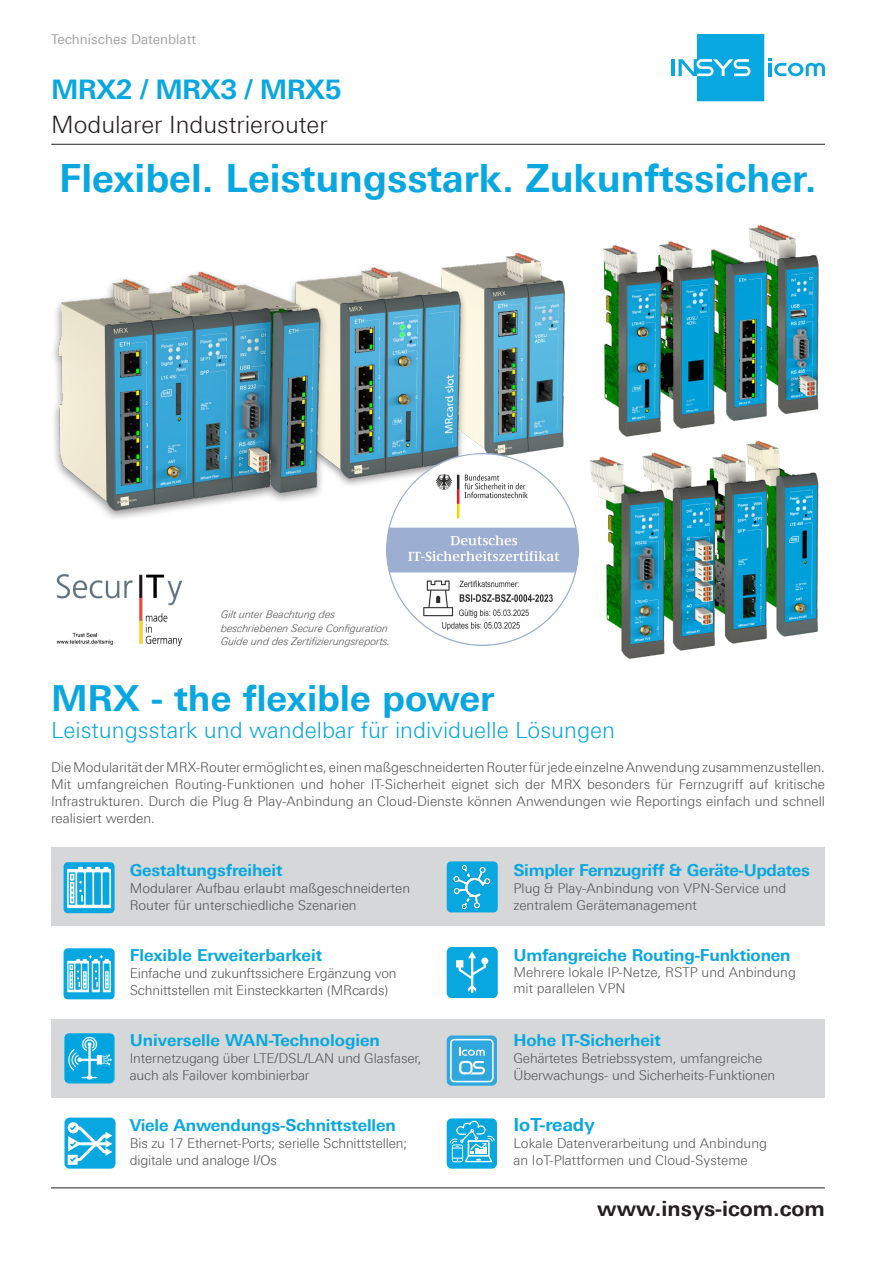
<style>
.page{position:relative;width:893px;height:1263px;background:#fff}
.page>*{position:absolute;margin:0;border:0;box-sizing:border-box;transform-origin:0 0}
.t1{font:700 39px "Linotype Univers 630";color:#08a7e0}
.t2{font:700 36px "Linotype Univers 630";color:#08a7e0}
.t3{font:700 27px "Linotype Univers 630";letter-spacing:-.02em;color:#08a7e0}
.t4{font:300 24px "Linotype Univers 330";color:#231f20}
.t5{font:300 22.5px "Linotype Univers 330";color:#08a7e0}
.t6{font:700 21px "Linotype Univers 630";color:#231f20}
.t7{font:700 18px "Linotype Univers 630";color:#08a7e0}
.t8{font:700 16.5px "Linotype Univers 630";letter-spacing:-.01em;color:#08a7e0}
.t9{font:300 13.5px/17.1px "Linotype Univers 330";color:#525153}
.t10{font:300 13.5px/17px "Linotype Univers 330";letter-spacing:-.01em;color:#545454}
.t11{font:13.5px "Linotype Univers 430";color:#a3a4a6}
.t12{font:10.5px/13.5px "Linotype Univers 331 Light It";color:#545454}
</style>
<div class="page">
<hr style="left:51px;top:1187px;width:774px;height:1px;background:#231f20">
<hr style="left:672px;top:59px;width:3px;height:17px;background:#08a7e0">
<svg style="left:678px;top:34px;width:147px;height:67px"></svg>
<hr style="left:51px;top:144px;width:774px;height:1px;background:#231f20">
<img style="left:748px;top:225px;width:71px;height:189px">
<img style="left:726px;top:235px;width:50px;height:186px">
<img style="left:668px;top:241px;width:58px;height:188px">
<img style="left:638px;top:244px;width:30px;height:191px">
<img style="left:758px;top:440px;width:61px;height:197px">
<img style="left:721px;top:441px;width:53px;height:203px">
<img style="left:669px;top:456px;width:52px;height:195px">
<img style="left:595px;top:452px;width:74px;height:207px">
<img style="left:500px;top:245px;width:138px;height:237px">
<img style="left:328px;top:262px;width:172px;height:223px">
<img style="left:53px;top:271px;width:273px;height:247px">
<div style="left:51px;top:1019px;width:774px;height:79px;background:#d6d7d8"></div>
<div style="left:51px;top:848px;width:774px;height:78px;background:#d6d7d8"></div>
<div style="left:64px;top:862px;width:51px;height:51px;background:#08a7e0;border-radius:4px"></div>
<svg style="left:67px;top:867px;width:44px;height:41px"></svg>
<div style="left:64px;top:948px;width:51px;height:51px;background:#08a7e0;border-radius:4px"></div>
<svg style="left:67px;top:955px;width:44px;height:37px"></svg>
<svg style="left:447px;top:1035px;width:50px;height:51px;background:#5cbae4"></svg>
<div style="left:64px;top:1117px;width:52px;height:51px;background:#08a7e0;border-radius:5px"></div>
<svg style="left:68px;top:1122px;width:44px;height:43px"></svg>
<div style="left:447px;top:947px;width:51px;height:51px;background:#08a7e0;border-radius:5px"></div>
<svg style="left:456px;top:951px;width:32px;height:42px"></svg>
<div style="left:447px;top:1118px;width:50px;height:50px;background:#08a7e0;border-radius:5px"></div>
<svg style="left:449px;top:1142px;width:43px;height:21px"></svg>
<svg style="left:450px;top:1120px;width:45px;height:42px"></svg>
<div style="left:447px;top:861px;width:51px;height:51px;background:#08a7e0;border-radius:4px"></div>
<img style="left:453px;top:864px;width:38px;height:46px">
<div style="left:64px;top:1033px;width:51px;height:50px;background:#08a7e0;border-radius:5px"></div>
<img style="left:65px;top:1034px;width:47px;height:48px">
<img style="left:56px;top:574px;width:125px;height:71px">
<img style="left:387px;top:454px;width:191px;height:191px">
<p class="t11" style="left:51px;top:31px;width:146px">Technisches Datenblatt</p>
<h3 class="t3" style="left:51px;top:73px;width:292px">MRX2 / MRX3 / MRX5</h3>
<h3 class="t4" style="left:51px;top:110px;width:278px">Modularer Industrierouter</h3>
<p class="t1" style="left:59px;top:155px;width:759px">Flexibel. Leistungsstark. Zukunftssicher.</p>
<p class="t12" style="left:221px;top:607px;width:171px">Gilt unter Beachtung des beschriebenen Secure Configuration<br>Guide und des Zertifizierungsreports.</p>
<p class="t2" style="left:51px;top:676px;width:445px">MRX - the flexible power</p>
<p class="t5" style="left:51px;top:716px;width:566px">Leistungsstark und wandelbar für individuelle Lösungen</p>
<p class="t9" style="left:51px;top:758px;width:776px;text-align:justify">Die Modularität der MRX-Router ermöglicht es, einen maßgeschneiderten Router für jede einzelne Anwendung zusammenzustellen.<br>Mit umfangreichen Routing-Funktionen und hoher IT-Sicherheit eignet sich der MRX besonders für Fernzugriff auf kritische Infrastrukturen. Durch die Plug &amp; Play-Anbindung an Cloud-Dienste können Anwendungen wie Reportings einfach und schnell realisiert werden.</p>
<p class="t8" style="left:130px;top:860px;width:154px">Gestaltungsfreiheit</p>
<p class="t9" style="left:130px;top:880px;width:282px">Modularer Aufbau erlaubt maßgeschneiderten<br>Router für unterschiedliche Szenarien</p>
<p class="t8" style="left:130px;top:945px;width:194px">Flexible Erweiterbarkeit</p>
<p class="t9" style="left:130px;top:965px;width:269px">Einfache und zukunftssichere Ergänzung von<br>Schnittstellen mit Einsteckkarten (MRcards)</p>
<p class="t8" style="left:130px;top:1030px;width:252px">Universelle WAN-Technologien</p>
<p class="t10" style="left:130px;top:1050px;width:293px">Internetzugang über LTE/DSL/LAN und Glasfaser, auch als Failover kombinierbar</p>
<p class="t8" style="left:130px;top:1115px;width:268px">Viele Anwendungs-Schnittstellen</p>
<p class="t10" style="left:130px;top:1135px;width:279px">Bis zu 17 Ethernet-Ports; serielle Schnittstellen; digitale und analoge I/Os</p>
<p class="t8" style="left:513px;top:860px;width:298px">Simpler Fernzugriff &amp; Geräte-Updates</p>
<p class="t10" style="left:513px;top:880px;width:274px">Plug &amp; Play-Anbindung von VPN-Service und zentralem Gerätemanagement</p>
<p class="t8" style="left:513px;top:945px;width:279px">Umfangreiche Routing-Funktionen</p>
<p class="t10" style="left:513px;top:964px;width:284px;line-height:16.2px">Mehrere lokale IP-Netze, RSTP und Anbindung mit parallelen VPN</p>
<p class="t8" style="left:513px;top:1030px;width:149px">Hohe IT-Sicherheit</p>
<p class="t10" style="left:513px;top:1050px;width:263px">Gehärtetes Betriebssystem, umfangreiche<br>Überwachungs- und Sicherheits-Funktionen</p>
<p class="t7" style="left:513px;top:1114px;width:83px">IoT-ready</p>
<p class="t10" style="left:513px;top:1135px;width:255px">Lokale Datenverarbeitung und Anbindung an IoT-Plattformen und Cloud-Systeme</p>
<h3 class="t6" style="left:597px;top:1196px;width:229px">www.insys-icom.com</h3>
</div>
